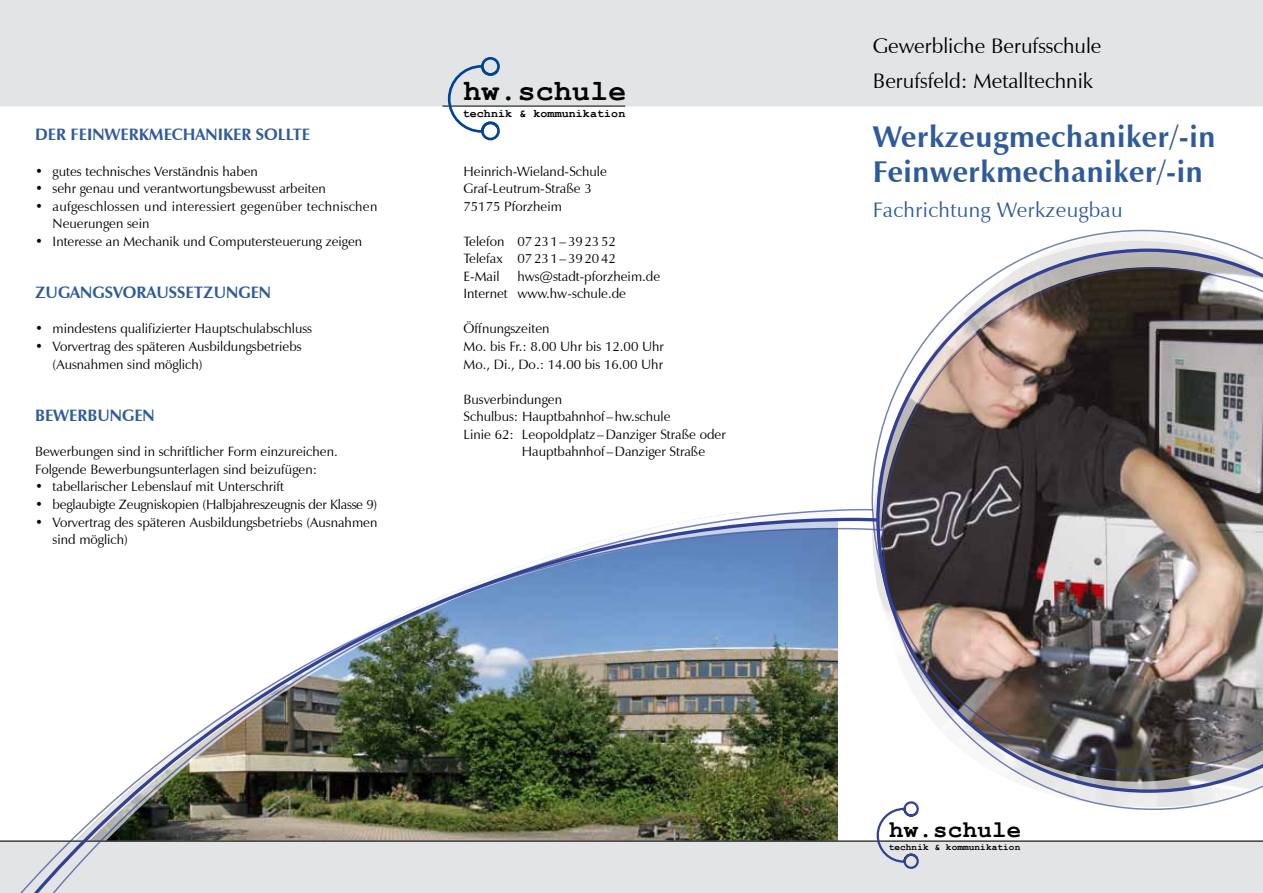
<style>
.page{position:relative;width:1263px;height:893px;background:#fff}
.page>*{position:absolute;margin:0;border:0;box-sizing:border-box;transform-origin:0 0}
.t1{font:700 30px/35.1px "Zapf Humanist 601 BT";letter-spacing:.02em;color:#2f5b9b}
.t2{font:700 29.7px "Courier New";letter-spacing:.01em;color:#000}
.t3{font:700 24px "Courier New";letter-spacing:.01em;color:#000}
.t4{font:21px/35.1px "Zapf Humanist 601 BT";color:#000}
.t5{font:21px "Zapf Humanist 601 BT";letter-spacing:.02em;color:#2f5b9b}
.t6{font:700 16.5px "Zapf Humanist 601 BT";color:#2f5b9b}
.t7{font:13.5px/17.5px "Zapf Humanist 601 BT";color:#000}
.t8{font:13.5px/17.5px "Zapf Humanist 601 BT";letter-spacing:.02em;color:#000}
.t9{font:700 11.55px "Courier New";letter-spacing:.01em;color:#000}
.t10{font:700 9.45px "Courier New";letter-spacing:.01em;color:#000}
</style>
<div class="page">
<div style="left:0;top:0;width:1263px;height:106px;background:#e3e4e6"></div>
<img style="left:0;top:528px;width:1263px;height:365px">
<svg style="left:882px;top:772px;width:381px;height:38px"></svg>
<img style="left:871px;top:230px;width:392px;height:542px">
<hr style="left:442px;top:106px;width:183px;height:1px;background:#000">
<svg style="left:446px;top:56px;width:55px;height:85px"></svg>
<p class="t6" style="left:35px;top:125px;width:277px">DER FEINWERKMECHANIKER SOLLTE</p>
<p class="t7" style="left:35px;top:162px;width:224px">• gutes technisches Verständnis haben</p>
<p class="t7" style="left:35px;top:180px;width:292px">• sehr genau und verantwortungsbewusst arbeiten</p>
<p class="t8" style="left:53px;top:197px;width:326px;text-indent:-18px">• aufgeschlossen und interessiert gegenüber technischen<br>Neuerungen sein</p>
<p class="t7" style="left:35px;top:232px;width:329px">• Interesse an Mechanik und Computersteuerung zeigen</p>
<p class="t6" style="left:35px;top:282px;width:238px">ZUGANGSVORAUSSETZUNGEN</p>
<p class="t7" style="left:35px;top:320px;width:278px">• mindestens qualifizierter Hauptschulabschluss</p>
<p class="t7" style="left:53px;top:338px;width:250px;text-indent:-18px">• Vorvertrag des späteren Ausbildungsbetriebs (Ausnahmen sind möglich)</p>
<p class="t6" style="left:35px;top:405px;width:121px">BEWERBUNGEN</p>
<p class="t7" style="left:35px;top:443px;width:304px">Bewerbungen sind in schriftlicher Form einzureichen.<br>Folgende Bewerbungsunterlagen sind beizufügen:</p>
<p class="t7" style="left:35px;top:478px;width:251px">• tabellarischer Lebenslauf mit Unterschrift</p>
<p class="t7" style="left:35px;top:496px;width:344px">• beglaubigte Zeugniskopien (Halbjahreszeugnis der Klasse 9)</p>
<p class="t7" style="left:53px;top:513px;width:326px;text-indent:-18px">• Vorvertrag des späteren Ausbildungsbetriebs (Ausnahmen sind möglich)</p>
<h2 class="t2" style="left:463px;top:73px;width:165px">hw.schule</h2>
<p class="t9" style="left:463px;top:106px;width:164px">technik &amp; kommunikation</p>
<p class="t7" style="left:463px;top:162px;width:145px">Heinrich-Wieland-Schule<br>Graf-Leutrum-Straße 3<br>75175 Pforzheim</p>
<p class="t7" style="left:463px;top:232px;width:154px;text-align:justify">Telefon 07231–392352<br>Telefax 07231–392042<br>E-Mail</p>
<p class="t7" style="left:463px;top:267px;width:198px;text-indent:54px">hws@stadt-pforzheim.de<br>Internet www.hw-schule.de</p>
<p class="t7" style="left:463px;top:320px;width:202px">Öffnungszeiten<br>Mo. bis Fr.: 8.00 Uhr bis 12.00 Uhr<br>Mo., Di., Do.: 14.00 bis 16.00 Uhr</p>
<p class="t7" style="left:463px;top:390px;width:100px">Busverbindungen</p>
<p class="t7" style="left:463px;top:408px;width:209px">Schulbus: Hauptbahnhof–hw.schule</p>
<p class="t7" style="left:463px;top:425px;width:264px">Linie 62: Leopoldplatz –Danziger Straße oder</p>
<p class="t7" style="left:522px;top:443px;width:185px">Hauptbahnhof–Danziger Straße</p>
<h3 class="t4" style="left:873px;top:28px;width:230px">Gewerbliche Berufsschule<br>Berufsfeld: Metalltechnik</h3>
<h1 class="t1" style="left:873px;top:119px;width:344px">WERKZEUGMECHANIKER/-IN<br>FEINWERKMECHANIKER/-IN</h1>
<h3 class="t5" style="left:873px;top:197px;width:251px">Fachrichtung Werkzeugbau</h3>
<h3 class="t3" style="left:889px;top:814px;width:133px">hw.schule</h3>
<p class="t10" style="left:889px;top:841px;width:133px">technik &amp; kommunikation</p>
</div>
